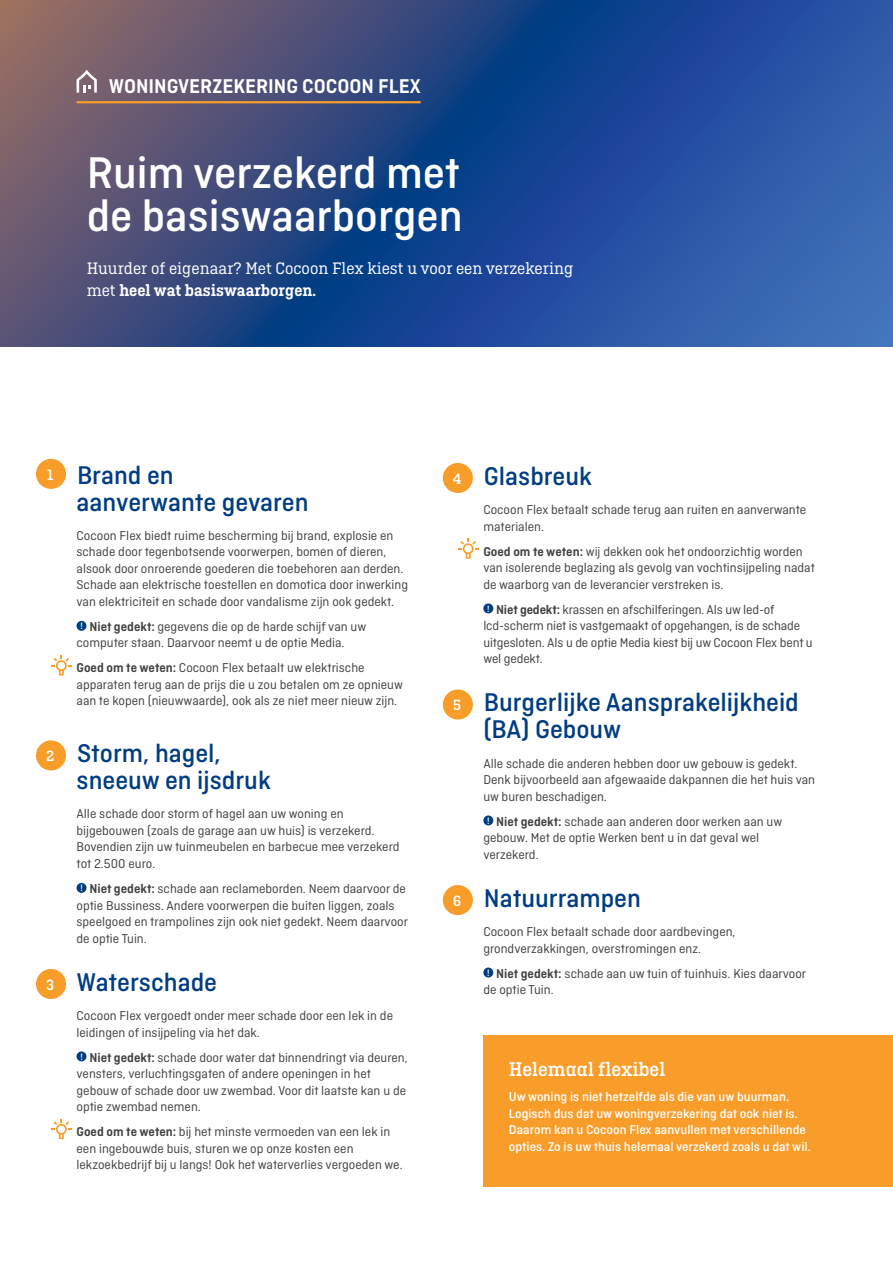
<style>
.page{position:relative;width:893px;height:1263px;background:#fff}
.page>*{position:absolute;margin:0;border:0;box-sizing:border-box;transform-origin:0 0}
.t1{font:500 46.8px/42.9px "Ciutadella";color:#fff}
.t2{font:500 27px/27px "Ciutadella";color:#003d83}
.t3{font:600 21px "Ciutadella";color:#fff}
.t4{font:500 20.85px "Ciutadella Slab";color:#fff}
.t5{font:17.55px/21.5px "Ciutadella Slab";color:#fff}
.t6{font:500 15.75px "Ciutadella Slab";color:#fff}
.t7{font:13.5px/16.5px "Ciutadella";color:#414042}
.t8{font:500 13.5px/16.5px "Ciutadella";color:#fff}
.s1{font-weight:600}
.s2{font-weight:500;font-size:9.75px;color:#fff}
</style>
<div class="page">
<svg style="left:0;top:0;width:893px;height:346px;background:#344f8c"></svg>
<hr style="left:77px;top:101px;width:344px;height:2px;background:#f99d2a">
<svg style="left:77px;top:70px;width:20px;height:23px"></svg>
<div style="left:77px;top:621px;width:9px;height:10px;background:#003d83;border-radius:50%"></div>
<div style="left:77px;top:883px;width:9px;height:10px;background:#003d83;border-radius:50%"></div>
<div style="left:77px;top:1051px;width:9px;height:10px;background:#003d83;border-radius:50%"></div>
<div style="left:36px;top:459px;width:30px;height:30px;background:#f99d2a;border-radius:50%"></div>
<svg style="left:51px;top:655px;width:21px;height:21px"></svg>
<div style="left:36px;top:740px;width:30px;height:30px;background:#f99d2a;border-radius:50%"></div>
<div style="left:36px;top:969px;width:30px;height:30px;background:#f99d2a;border-radius:50%"></div>
<svg style="left:51px;top:1119px;width:21px;height:20px"></svg>
<div style="left:483px;top:603px;width:10px;height:10px;background:#003d83;border-radius:50%"></div>
<div style="left:483px;top:815px;width:10px;height:10px;background:#003d83;border-radius:50%"></div>
<div style="left:483px;top:967px;width:10px;height:10px;background:#003d83;border-radius:50%"></div>
<div style="left:443px;top:463px;width:30px;height:30px;background:#f99d2a;border-radius:50%"></div>
<svg style="left:458px;top:538px;width:20px;height:21px"></svg>
<div style="left:443px;top:689px;width:30px;height:30px;background:#f99d2a;border-radius:50%"></div>
<div style="left:443px;top:885px;width:30px;height:30px;background:#f99d2a;border-radius:50%"></div>
<div style="left:483px;top:1035px;width:410px;height:151px;background:#f99d2a"></div>
<h3 class="t3" style="left:109px;top:74px;width:313px">WONINGVERZEKERING COCOON FLEX</h3>
<h1 class="t1" style="left:87px;top:151px;width:378px">Ruim verzekerd met de basiswaarborgen</h1>
<p class="t5" style="left:87px;top:258px;width:488px">Huurder of eigenaar? Met Cocoon Flex kiest u voor een verzekering met <span class="s1">heel wat basiswaarborgen.</span></p>
<p class="t6" style="left:47px;top:466px;width:8px">1</p>
<p class="t6" style="left:46px;top:747px;width:10px">2</p>
<p class="t6" style="left:46px;top:976px;width:10px">3</p>
<h2 class="t2" style="left:77px;top:461px;width:234px">Brand en aanverwante gevaren</h2>
<p class="t7" style="left:77px;top:527px;width:333px">Cocoon Flex biedt ruime bescherming bij brand, explosie en schade door tegenbotsende voorwerpen, bomen of dieren, alsook door onroerende goederen die toebehoren aan derden.<br>Schade aan elektrische toestellen en domotica door inwerking van elektriciteit en schade door vandalisme zijn ook gedekt.</p>
<p class="t7" style="left:77px;top:618px;width:291px"><span class="s2">!</span> <span class="s1">Niet gedekt:</span> gegevens die op de harde schijf van uw computer staan. Daarvoor neemt u de optie Media.</p>
<p class="t7" style="left:77px;top:660px;width:328px"><span class="s1">Goed om te weten:</span> Cocoon Flex betaalt uw elektrische apparaten terug aan de prijs die u zou betalen om ze opnieuw aan te kopen (nieuwwaarde), ook als ze niet meer nieuw zijn.</p>
<h2 class="t2" style="left:77px;top:740px;width:196px">Storm, hagel, sneeuw en ijsdruk</h2>
<p class="t7" style="left:77px;top:806px;width:325px">Alle schade door storm of hagel aan uw woning en bijgebouwen (zoals de garage aan uw huis) is verzekerd.<br>Bovendien zijn uw tuinmeubelen en barbecue mee verzekerd tot 2.500 euro.</p>
<p class="t7" style="left:77px;top:880px;width:333px"><span class="s2">!</span> <span class="s1">Niet gedekt:</span> schade aan reclameborden. Neem daarvoor de optie Bussiness. Andere voorwerpen die buiten liggen, zoals speelgoed en trampolines zijn ook niet gedekt. Neem daarvoor de optie Tuin.</p>
<h2 class="t2" style="left:76px;top:968px;width:142px">Waterschade</h2>
<p class="t7" style="left:77px;top:1007px;width:318px">Cocoon Flex vergoedt onder meer schade door een lek in de leidingen of insijpeling via het dak.</p>
<p class="t7" style="left:77px;top:1049px;width:333px"><span class="s2">!</span> <span class="s1">Niet gedekt:</span> schade door water dat binnendringt via deuren, vensters, verluchtingsgaten of andere openingen in het gebouw of schade door uw zwembad. Voor dit laatste kan u de optie zwembad nemen.</p>
<p class="t7" style="left:77px;top:1123px;width:328px"><span class="s1">Goed om te weten:</span> bij het minste vermoeden van een lek in een ingebouwde buis, sturen we op onze kosten een lekzoekbedrijf bij u langs! Ook het waterverlies vergoeden we.</p>
<p class="t6" style="left:453px;top:470px;width:10px">4</p>
<p class="t6" style="left:453px;top:696px;width:9px">5</p>
<p class="t6" style="left:453px;top:892px;width:10px">6</p>
<h2 class="t2" style="left:484px;top:462px;width:110px">Glasbreuk</h2>
<p class="t7" style="left:483px;top:501px;width:324px">Cocoon Flex betaalt schade terug aan ruiten en aanverwante materialen.</p>
<p class="t7" style="left:483px;top:543px;width:333px"><span class="s1">Goed om te weten:</span> wij dekken ook het ondoorzichtig worden van isolerende beglazing als gevolg van vochtinsijpeling nadat de waarborg van de leverancier verstreken is.</p>
<p class="t7" style="left:483px;top:601px;width:331px"><span class="s2">!</span> <span class="s1">Niet gedekt:</span> krassen en afschilferingen. Als uw led-of lcd-scherm niet is vastgemaakt of opgehangen, is de schade uitgesloten. Als u de optie Media kiest bij uw Cocoon Flex bent u wel gedekt.</p>
<h2 class="t2" style="left:483px;top:689px;width:317px">Burgerlijke Aansprakelijkheid (BA) Gebouw</h2>
<p class="t7" style="left:483px;top:755px;width:333px">Alle schade die anderen hebben door uw gebouw is gedekt.<br>Denk bijvoorbeeld aan afgewaaide dakpannen die het huis van uw buren beschadigen.</p>
<p class="t7" style="left:483px;top:813px;width:300px"><span class="s2">!</span> <span class="s1">Niet gedekt:</span> schade aan anderen door werken aan uw gebouw. Met de optie Werken bent u in dat geval wel verzekerd.</p>
<h2 class="t2" style="left:484px;top:884px;width:159px">Natuurrampen</h2>
<p class="t7" style="left:483px;top:923px;width:254px">Cocoon Flex betaalt schade door aardbevingen, grondverzakkingen, overstromingen enz.</p>
<p class="t7" style="left:483px;top:965px;width:324px"><span class="s2">!</span> <span class="s1">Niet gedekt:</span> schade aan uw tuin of tuinhuis. Kies daarvoor de optie Tuin.</p>
<h3 class="t4" style="left:509px;top:1057px;width:158px">Helemaal flexibel</h3>
<p class="t8" style="left:509px;top:1088px;width:303px">Uw woning is niet hetzelfde als die van uw buurman.<br>Logisch dus dat uw woningverzekering dat ook niet is.<br>Daarom kan u Cocoon Flex aanvullen met verschillende opties. Zo is uw thuis helemaal verzekerd zoals u dat wil.</p>
</div>
